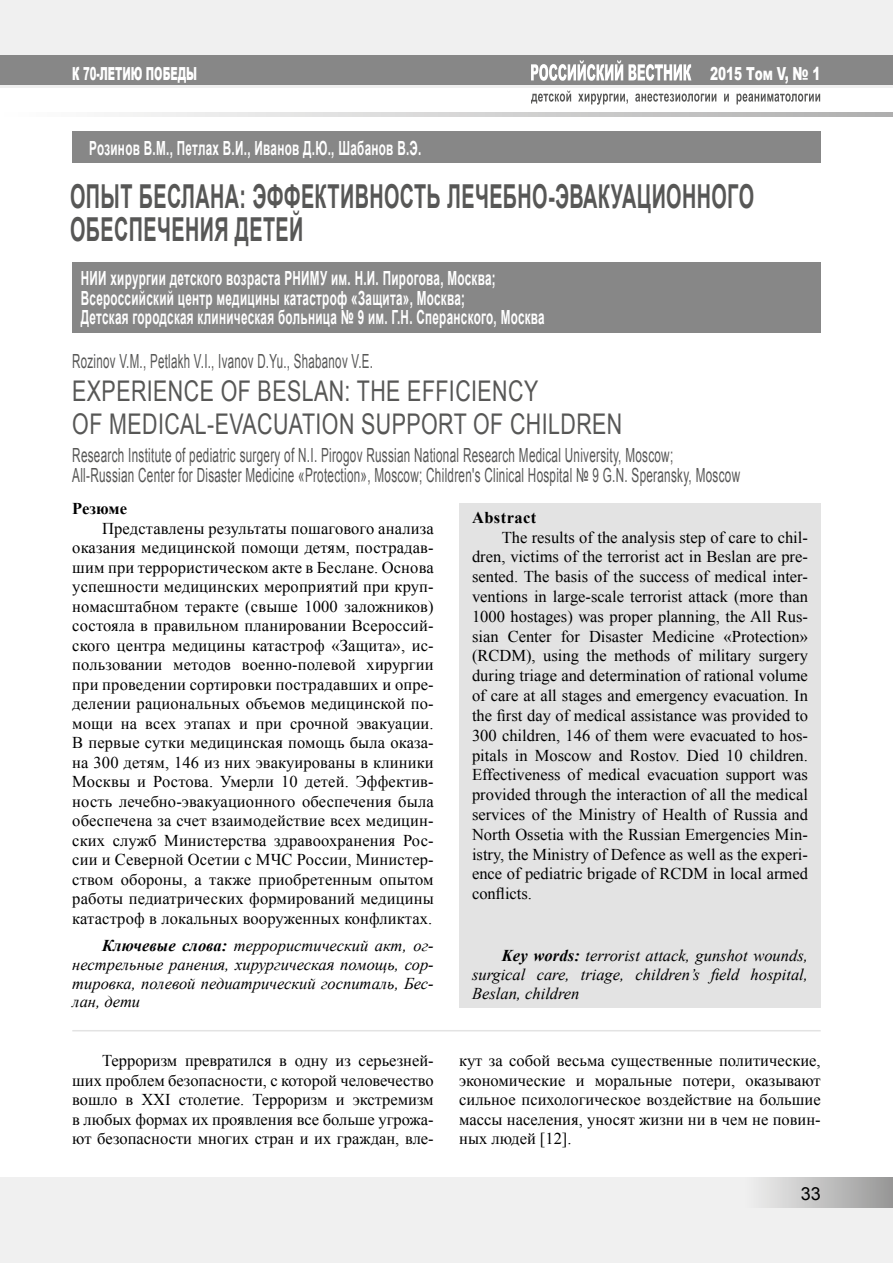
<style>
.page{position:relative;width:893px;height:1263px;background:#fff}
.page>*{position:absolute;margin:0;border:0;box-sizing:border-box;transform-origin:0 0}
.t1{font:700 33px/33px "Arial";letter-spacing:.02em;color:#575756;scale:.6 1}
.t2{font:28.5px "Arial";letter-spacing:.02em;color:#575756;scale:.75 1}
.t3{font:700 19.5px/19.5px "Arial";letter-spacing:.025em;color:#fff;scale:.6 1}
.t4{font:19.5px/19.5px "Arial";letter-spacing:.025em;color:#575756;scale:.6 1}
.t5{font:19.5px "Arial";letter-spacing:.025em;color:#575756;scale:.59 1}
.t6{font:900 18px "Arial";color:#fff;scale:.56 1}
.t7{font:900 18px "Arial";color:#fff;scale:.67 1}
.t8{font:18px "Arial";color:#000}
.t9{font:16.5px/19.5px "Times New Roman";color:#000;text-align:justify}
.t10{font:italic 16.5px/18.8px "Times New Roman";color:#000;text-align:justify}
.t11{font:700 16.5px "Times New Roman";letter-spacing:.025em;color:#000}
.s1{font-weight:700}
</style>
<div class="page">
<div style="left:0;top:1178px;width:893px;height:85px;background:#f0f0f0"></div>
<div style="left:744px;top:1178px;width:149px;height:30px;background:linear-gradient(to right,#f1f1f1,#979797)"></div>
<div style="left:0;top:0;width:893px;height:87px;background:#f0f0f0"></div>
<div style="left:0;top:55px;width:893px;height:30px;background:#878787"></div>
<svg style="left:119px;top:113px;width:774px;height:4px;background:#d2d1d1"></svg>
<svg style="left:531px;top:60px;width:160px;height:21px"></svg>
<svg style="left:531px;top:91px;width:289px;height:14px"></svg>
<div style="left:72px;top:263px;width:748px;height:70px;background:#878787"></div>
<div style="left:72px;top:132px;width:748px;height:31px;background:#878787"></div>
<div style="left:459px;top:503px;width:362px;height:504px;background:#e3e3e3"></div>
<hr style="left:72px;top:1030px;width:749px;height:1px;background:#e3e3e3">
<p class="t6" style="left:72px;top:61px;width:224px">К 70-ЛЕТИЮ ПОБЕДЫ</p>
<p class="t7" style="left:710px;top:61px;width:166px">2015 Том V, № 1</p>
<p class="t3" style="left:89px;top:139px;width:555px">Розинов В.М., Петлах В.И., Иванов Д.Ю., Шабанов В.Э.</p>
<h1 class="t1" style="left:70px;top:181px;width:1141px">ОПЫТ БЕСЛАНА: ЭФФЕКТИВНОСТЬ ЛЕЧЕБНО-ЭВАКУАЦИОННОГО<br>ОБЕСПЕЧЕНИЯ ДЕТЕЙ</h1>
<p class="t3" style="left:81px;top:269px;width:775px">НИИ хирургии детского возраста РНИМУ им. Н.И. Пирогова, Москва;<br>Всероссийский центр медицины катастроф «Защита», Москва;<br>Детская городская клиническая больница № 9 им. Г.Н. Сперанского, Москва</p>
<p class="t5" style="left:72px;top:349px;width:511px">Rozinov V.M., Petlakh V.I ., Ivanov D.Yu., Shabanov V.E.</p>
<h2 class="t2" style="left:72px;top:373px;width:78px">EXPERIENCE</h2>
<h2 class="t2" style="left:221px;top:373px;width:89px">OF BESLAN</h2>
<h2 class="t2" style="left:345px;top:373px;width:37px">: THE</h2>
<h2 class="t2" style="left:407px;top:373px;width:19px">EFFICIENCY</h2>
<h2 class="t2" style="left:72px;top:406px;width:69px">OF MEDICAL</h2>
<h2 class="t2" style="left:207px;top:406px;width:67px">-EVACUATION</h2>
<h2 class="t2" style="left:361px;top:406px;width:101px">SU PPORT</h2>
<h2 class="t2" style="left:473px;top:406px;width:69px">OF CHILDREN</h2>
<p class="t4" style="left:72px;top:446px;width:1114px">Research I nstitute of pediatric surgery of N .I . Pirogov Russian N ational Research Medical U niversity, Moscow;<br>All-Russian Center for Disaster Medicine «Protection», Moscow; Children's Clinical Hospital № 9 G.N . Speransky, Moscow</p>
<p class="t11" style="left:72px;top:497px;width:56px">Резюме</p>
<p class="t9" style="left:72px;top:518px;width:363px;text-indent:30px">Представлены результаты пошагового анализа оказания медицинской помощи детям, пострадав&shy;шим при террористическом акте в Беслане. Основа успешности медицинских мероприятий при круп&shy;номасштабном теракте (свыше 1000 заложников) состояла в правильном планировании Всероссий&shy;ского центра медицины катастроф «Защита», ис&shy;пользовании методов военно-полевой хирургии при проведении сортировки пострадавших и опре&shy;делении рациональных объемов медицинской по&shy;мощи на всех этапах и при срочной эвакуации.<br>В первые сутки медицинская помощь была оказа&shy;на 300 детям, 146 из них эвакуированы в клиники Москвы и Ростова. Умерли 10 детей. Эффектив&shy;ность лечебно-эвакуационного обеспечения была обеспечена за счет взаимодействие всех медицин&shy;ских служб Министерства здравоохранения Рос&shy;сии и Северной Осетии с МЧС России, Министер&shy;ством обороны, а также приобретенным опытом работы педиатрических формирований медицины катастроф в локальных вооруженных конфликтах.</p>
<p class="t10" style="left:72px;top:936px;width:363px;text-indent:30px"><span class="s1">Ключевые слова:</span> террористический акт, ог&shy;нестрельные ранения, хирургическая помощь, сор&shy;тировка, полевой педиатрический госпиталь, Бес&shy;лан, дети</p>
<p class="t11" style="left:472px;top:506px;width:66px">Abstract</p>
<p class="t9" style="left:472px;top:527px;width:337px;text-indent:30px">The results of the analysis step of care to chil&shy;dren, victims of the terrorist act in Beslan are pre&shy;sented. The basis of the success of medical inter&shy;ventions in large-scale terrorist attack (more than 1000 hostages) was proper planning, the All Rus&shy;sian Center for Disaster Medicine «Protection» (RCDM), using the methods of military surgery during triage and determination of rational volume of care at all stages and emergency evacuation. In the first day of medical assistance was provided to 300 children, 146 of them were evacuated to hos&shy;pitals in Moscow and Rostov. Died 10 children.<br>Effectiveness of medical evacuation support was provided through the interaction of all the medical services of the Ministry of Health of Russia and North Ossetia with the Russian Emergencies Min&shy;istry, the Ministry of Defence as well as the experi&shy;ence of pediatric brigade of RCDM in local armed conflicts.</p>
<p class="t10" style="left:472px;top:945px;width:337px;text-indent:30px"><span class="s1">Key words:</span> terrorist attack, gunshot wounds, surgical care, triage, children’s field hospital, Beslan, children</p>
<p class="t9" style="left:72px;top:1050px;width:363px;text-indent:30px">Терроризм превратился в одну из серьезней&shy;ших проблем безопасности, с которой человечество вошло в ХХI столетие. Терроризм и экстремизм в любых формах их проявления все больше угрожа&shy;ют безопасности многих стран и их граждан, вле-</p>
<p class="t9" style="left:459px;top:1050px;width:363px">кут за собой весьма существенные политические, экономические и моральные потери, оказывают сильное психологическое воздействие на большие массы населения, уносят жизни ни в чем не повин&shy;ных людей [12].</p>
<p class="t8" style="left:801px;top:1181px;width:22px">33</p>
</div>
